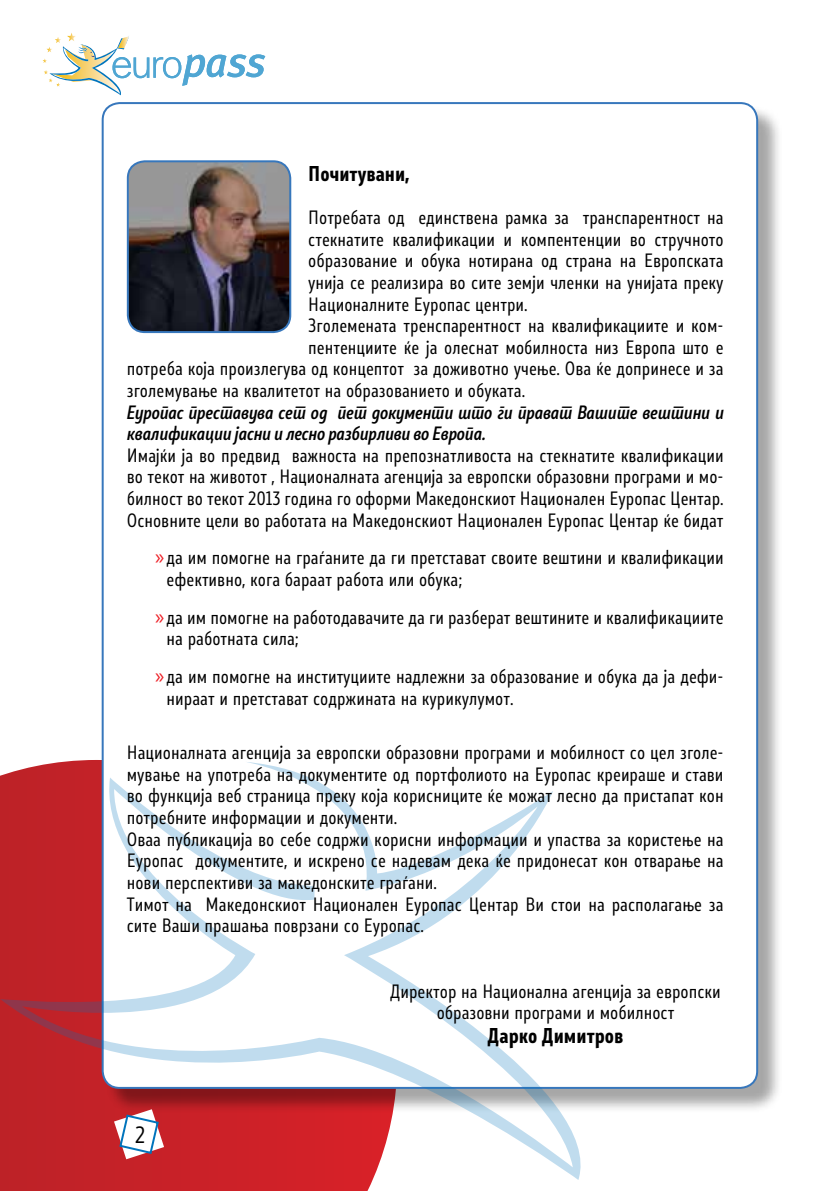
<style>
.page{position:relative;width:840px;height:1191px;background:#fff}
.page>*{position:absolute;margin:0;border:0;box-sizing:border-box;transform-origin:0 0}
.t1{font:22px "Stobi Sans Cn";color:#000}
.t2{font:700 20px "Stobi Sans Cn";color:#000}
.t3{font:18px/21.6px "Stobi Sans Cn";color:#000}
.t4{font:500 18px/21.6px "Stobi Sans Cn It";color:#000}
.s1{font-family:"Myriad Pro";font-size:22px;color:#ed1d24}
</style>
<div class="page">
<svg style="left:0;top:760px;width:373px;height:431px;background:#ca272d"></svg>
<div style="left:105px;top:105px;width:677px;height:1008px;background:#000;opacity:.35"></div>
<div style="left:103px;top:103px;width:653px;height:985px;background:#fff;border-radius:17px"></div>
<svg style="left:43px;top:33px;width:222px;height:62px"></svg>
<svg style="left:0;top:761px;width:582px;height:419px"></svg>
<img style="left:128px;top:163px;width:162px;height:169px">
<div style="left:127px;top:160px;width:164px;height:173px;border:2px solid #3777bc;border-radius:17px"></div>
<p class="t2" style="left:308px;top:160px;width:103px">Почитувани,</p>
<p class="t3" style="left:308px;top:206px;width:416px">Потребата од единствена рамка за транспарентност на</p>
<p class="t3" style="left:308px;top:228px;width:416px">стекнатите квалификации и компентенции во стручното</p>
<p class="t3" style="left:308px;top:249px;width:416px">образование и обука нотирана од страна на Европската</p>
<p class="t3" style="left:308px;top:271px;width:416px">унија се реализира во сите земји членки на унијата преку</p>
<p class="t3" style="left:308px;top:292px;width:221px">Националните Еуропас центри.</p>
<p class="t3" style="left:308px;top:314px;width:416px">Зголеменaта тренспарентност на квалификациите и ком-</p>
<p class="t3" style="left:308px;top:336px;width:416px">пентенциите ќе ја олеснат мобилноста низ Европа што е</p>
<p class="t3" style="left:127px;top:357px;width:598px">потреба која произлегува од концептот за доживотно учење. Ова ќе допринесе и за</p>
<p class="t3" style="left:127px;top:379px;width:399px">зголемување на квалитетот на образованието и обуката.</p>
<p class="t4" style="left:127px;top:400px;width:598px">Еуропас преставува сет од пет документи што ги прават Вашите вештини и квалификации јасни и лесно разбирливи во Европа.</p>
<p class="t3" style="left:127px;top:444px;width:598px;text-align:justify">Имајќи ја во предвид важноста на препознатливоста на стeкнатите квалификации во текот на животот , Националната агенција за европски образовни програми и мо&shy;билност во текот 2013 година го оформи Македонскиот Национален Еуропас Центар.<br>Основните цели во работата на Македонскиот Национален Еуропас Центар ќе бидат</p>
<p class="t3" style="left:166px;top:546px;width:558px;text-indent:-11px"><span class="s1">»</span>да им помогне на граѓаните да ги претстават своите вештини и квалификации ефективно, кога бараат работа или обука;</p>
<p class="t3" style="left:166px;top:606px;width:558px;text-indent:-11px"><span class="s1">»</span>да им помогне на работодавачите да ги разберат вештините и квалификациите на работната сила;</p>
<p class="t3" style="left:166px;top:665px;width:558px;text-indent:-11px"><span class="s1">»</span>да им помогне на институциите надлежни за образование и обука да ја дефи&shy;нираат и претстават содржината на курикулумот.</p>
<p class="t3" style="left:127px;top:741px;width:598px">Националната агенција за европски образовни програми и мобилност со цел зголе&shy;мување на употреба на документите од портфолиото на Еуропас креираше и стави во функција веб страница преку која корисниците ќе можат лесно да пристапат кон потребните информации и документи.<br>Оваа публикација во себе содржи корисни информации и упаства за користење на Еуропас документите, и искрено се надевам дека ќе придонесат кон отварање на нови перспективи за македонските граѓани.<br>Тимот на Македонскиот Национален Еуропас Центар Ви стои на располагање за сите Ваши прашања поврзани со Еуропас.</p>
<p class="t1" style="left:135px;top:1120px;width:12px">2</p>
<p class="t3" style="left:390px;top:979px;width:332px;text-align:center">Директор на Национална агенција за европски образовни програми и мобилност</p>
<p class="t2" style="left:487px;top:1022px;width:137px">Дарко Димитров</p>
</div>
